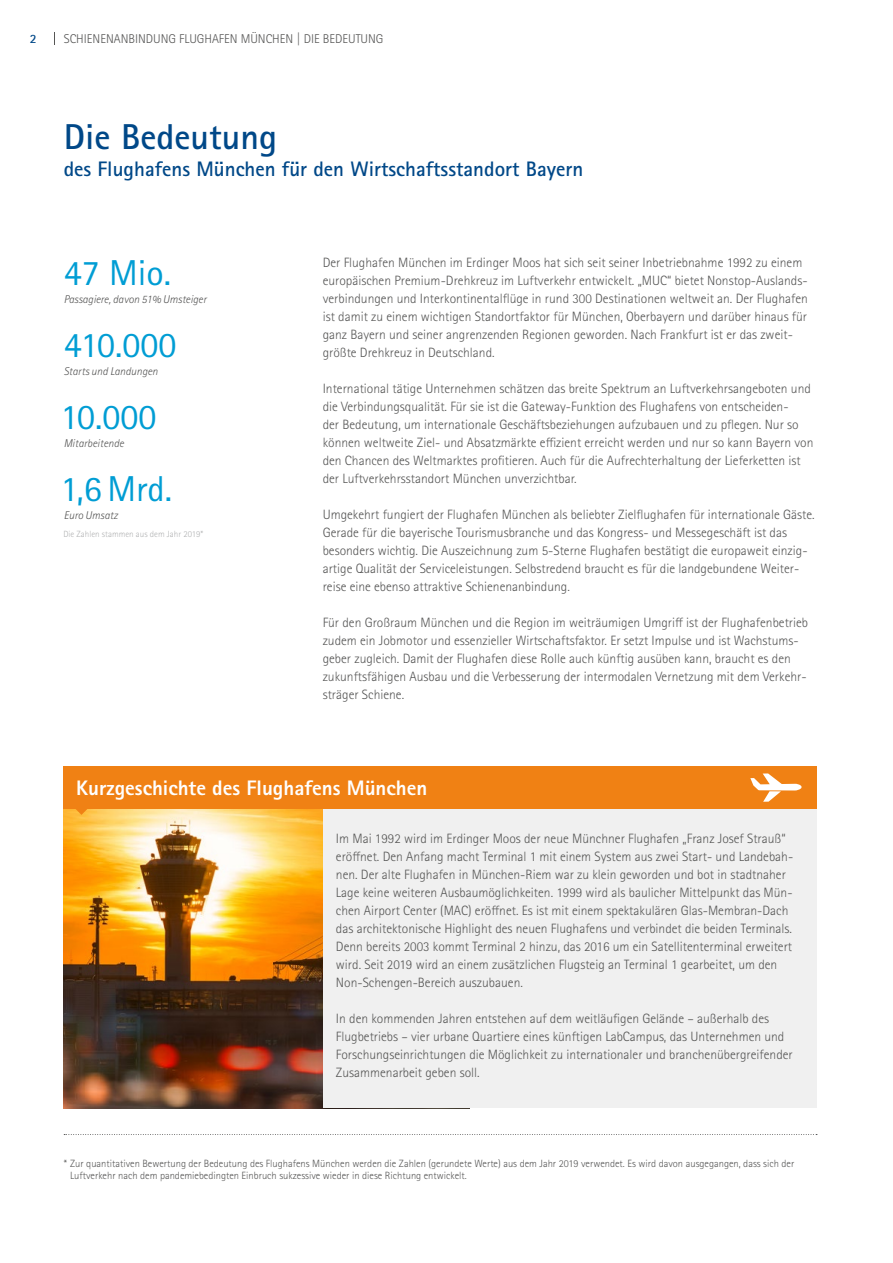
<style>
.page{position:relative;width:893px;height:1263px;background:#fff}
.page>*{position:absolute;margin:0;border:0;box-sizing:border-box;transform-origin:0 0}
.t1{font:36px/72px "Rotis Sans Serif Std";color:#009dd4}
.t2{font:700 36px "Rotis Sans Serif Std";color:#004888}
.t3{font:700 21px "Rotis Sans Serif Std";color:#004888}
.t4{font:800 21px "Rotis Sans Serif Std";color:#fff}
.t5{font:300 13.5px/18px "Rotis Sans Serif Std";color:#565655}
.t6{font:300 12.75px "Rotis Sans Serif Std";color:#565655}
.t7{font:700 12.75px "Rotis Sans Serif Std";color:#004888}
.t8{font:italic 300 11.25px "Rotis Sans Serif Std";color:#565655}
.t9{font:300 10.5px/12px "Rotis Sans Serif Std";color:#565655}
.t10{font:300 9px "Rotis Sans Serif Std";color:#b1b2b3}
</style>
<div class="page">
<img style="left:63px;top:809px;width:260px;height:299px">
<div style="left:323px;top:807px;width:493px;height:301px;background:#f0f0f0"></div>
<div style="left:63px;top:766px;width:753px;height:43px;background:#f08114"></div>
<svg style="left:64px;top:1134px;width:753px;height:1px"></svg>
<svg style="left:75px;top:809px;width:12px;height:6px"></svg>
<svg style="left:750px;top:773px;width:52px;height:29px"></svg>
<p class="t7" style="left:30px;top:31px;width:8px">2</p>
<p class="t6" style="left:64px;top:31px;width:321px">SCHIENENANBINDUNG FLUGHAFEN MÜNCHEN | DIE BEDEUTUNG</p>
<h1 class="t2" style="left:64px;top:114px;width:215px">Die Bedeutung</h1>
<h2 class="t3" style="left:64px;top:155px;width:521px">des Flughafens München für den Wirtschaftsstandort Bayern</h2>
<h1 class="t1" style="left:64px;top:237px;width:109px">47 Mio.</h1>
<p class="t8" style="left:64px;top:293px;width:144px">Passagiere, davon 51% Umsteiger</p>
<h1 class="t1" style="left:61px;top:309px;width:117px">410.000<br>10.000</h1>
<p class="t8" style="left:64px;top:365px;width:96px">Starts und Landungen</p>
<p class="t8" style="left:64px;top:437px;width:62px">Mitarbeitende</p>
<h1 class="t1" style="left:61px;top:453px;width:113px">1,6 Mrd.</h1>
<p class="t8" style="left:64px;top:509px;width:55px">Euro Umsatz</p>
<p class="t10" style="left:63px;top:529px;width:141px">Die Zahlen stammen aus dem Jahr 2019*</p>
<p class="t5" style="left:323px;top:254px;width:487px">Der Flughafen München im Erdinger Moos hat sich seit seiner Inbetriebnahme 1992 zu einem europäischen Premium-Drehkreuz im Luftverkehr entwickelt. „MUC“ bietet Nonstop-Auslands&shy;verbindungen und Interkontinentalflüge in rund 300 Destinationen weltweit an. Der Flughafen ist damit zu einem wichtigen Standortfaktor für München, Oberbayern und darüber hinaus für ganz Bayern und seiner angrenzenden Regionen geworden. Nach Frankfurt ist er das zweit&shy;größte Drehkreuz in Deutschland.</p>
<p class="t5" style="left:323px;top:380px;width:492px">International tätige Unternehmen schätzen das breite Spektrum an Luftverkehrsangeboten und die Verbindungsqualität. Für sie ist die Gateway-Funktion des Flughafens von entscheiden-<br>der Bedeutung, um internationale Geschäftsbeziehungen aufzubauen und zu pflegen. Nur so können weltweite Ziel- und Absatzmärkte effizient erreicht werden und nur so kann Bayern von den Chancen des Weltmarktes profitieren. Auch für die Aufrechterhaltung der Lieferketten ist der Luftverkehrsstandort München unverzichtbar.</p>
<p class="t5" style="left:323px;top:506px;width:493px">Umgekehrt fungiert der Flughafen München als beliebter Zielflughafen für internationale Gäste.<br>Gerade für die bayerische Tourismusbranche und das Kongress- und Messegeschäft ist das besonders wichtig. Die Auszeichnung zum 5-Sterne Flughafen bestätigt die europaweit einzig&shy;artige Qualität der Serviceleistungen. Selbstredend braucht es für die landgebundene Weiter&shy;reise eine ebenso attraktive Schienenanbindung.</p>
<p class="t5" style="left:323px;top:614px;width:487px">Für den Großraum München und die Region im weiträumigen Umgriff ist der Flughafenbetrieb zudem ein Jobmotor und essenzieller Wirtschaftsfaktor. Er setzt Impulse und ist Wachstums&shy;geber zugleich. Damit der Flughafen diese Rolle auch künftig ausüben kann, braucht es den zukunftsfähigen Ausbau und die Verbesserung der intermodalen Vernetzung mit dem Verkehr&shy;sträger Schiene.</p>
<h2 class="t4" style="left:76px;top:774px;width:353px">Kurzgeschichte des Flughafens München</h2>
<p class="t5" style="left:336px;top:830px;width:459px">Im Mai 1992 wird im Erdinger Moos der neue Münchner Flughafen „Franz Josef Strauß“ eröffnet. Den Anfang macht Terminal 1 mit einem System aus zwei Start- und Landebah&shy;nen. Der alte Flughafen in München-Riem war zu klein geworden und bot in stadtnaher Lage keine weiteren Ausbaumöglichkeiten. 1999 wird als baulicher Mittelpunkt das Mün&shy;chen Airport Center (MAC) eröffnet. Es ist mit einem spektakulären Glas-Membran-Dach das architektonische Highlight des neuen Flughafens und verbindet die beiden Terminals.<br>Denn bereits 2003 kommt Terminal 2 hinzu, das 2016 um ein Satellitenterminal erweitert wird. Seit 2019 wird an einem zusätzlichen Flugsteig an Terminal 1 gearbeitet, um den Non-Schengen-Bereich auszubauen.</p>
<p class="t5" style="left:336px;top:1010px;width:458px">In den kommenden Jahren entstehen auf dem weitläufigen Gelände – außerhalb des Flugbetriebs – vier urbane Quartiere eines künftigen LabCampus, das Unternehmen und Forschungseinrichtungen die Möglichkeit zu internationaler und branchenübergreifender Zusammenarbeit geben soll.</p>
<p class="t9" style="left:70px;top:1158px;width:726px;text-indent:-6px">* Zur quantitativen Bewertung der Bedeutung des Flughafens München werden die Zahlen (gerundete Werte) aus dem Jahr 2019 verwendet. Es wird davon ausgegangen, dass sich der<br>Luftverkehr nach dem pandemiebedingten Einbruch sukzessive wieder in diese Richtung entwickelt.</p>
</div>
